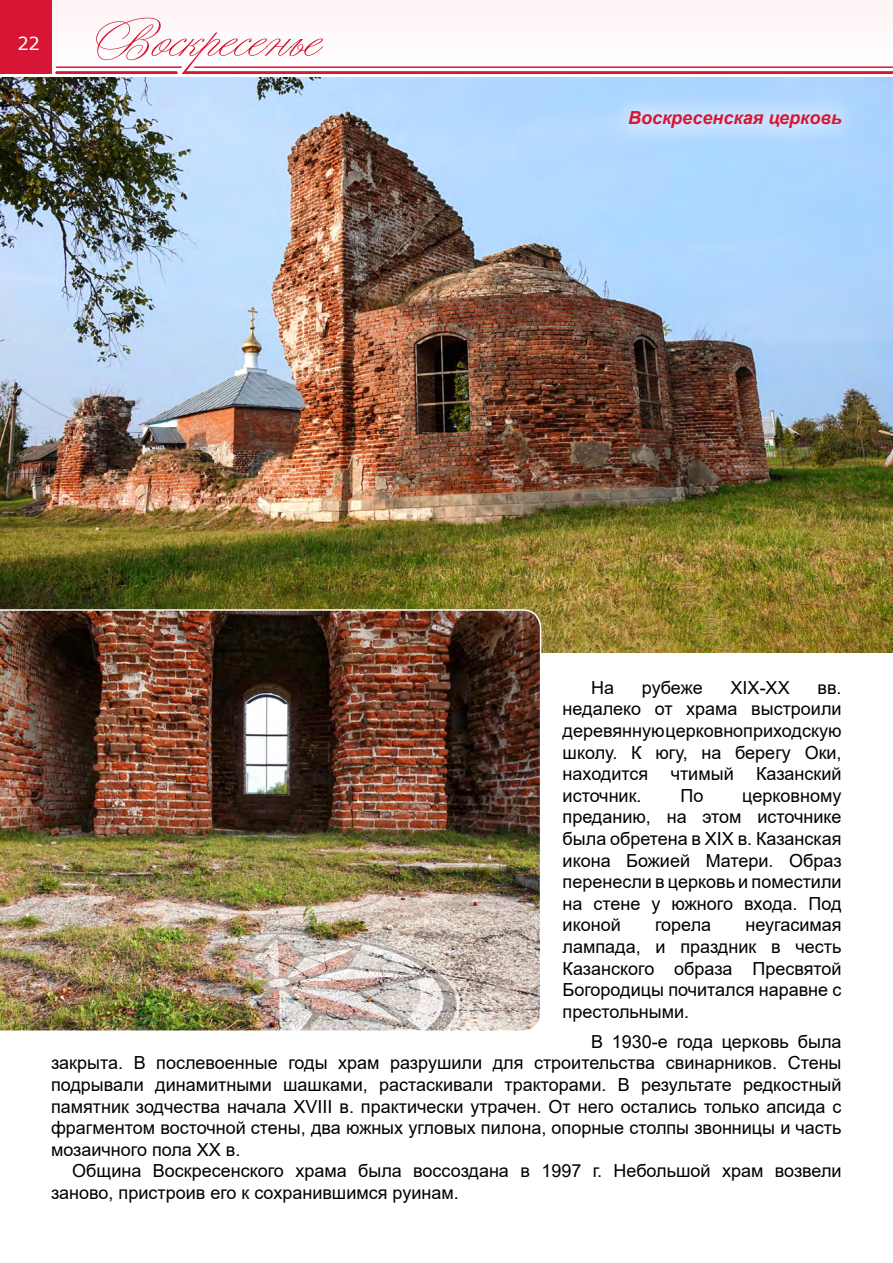
<style>
.page{position:relative;width:893px;height:1263px;background:#fff}
.page>*{position:absolute;margin:0;border:0;box-sizing:border-box;transform-origin:0 0}
.t1{font:18px/21.6px "Arial";color:#000;text-align:justify}
.t2{font:italic 700 18px "Arial";color:#d71635}
.t3{font:18px "Verdana";color:#fff}
</style>
<div class="page">
<div style="left:0;top:0;width:893px;height:67px;background:#fef8f9"></div>
<hr style="left:184px;top:71px;width:709px;height:3px;background:#d71635">
<hr style="left:57px;top:71px;width:119px;height:3px;background:#d71635">
<hr style="left:56px;top:66px;width:125px;height:2px;background:#d71635">
<hr style="left:195px;top:66px;width:698px;height:2px;background:#d71635">
<svg style="left:96px;top:18px;width:227px;height:56px"></svg>
<div style="left:0;top:0;width:51px;height:74px;background:#d71635"></div>
<img style="left:0;top:77px;width:893px;height:575px">
<img style="left:0;top:608px;width:542px;height:423px">
<div style="left:607px;top:88px;width:256px;height:62px;background:#fff;opacity:.75"></div>
<p class="t3" style="left:17px;top:31px;width:24px">22</p>
<p class="t2" style="left:628px;top:106px;width:215px">Воскресенская церковь</p>
<p class="t1" style="left:591px;top:677px;width:25px">На</p>
<p class="t1" style="left:642px;top:677px;width:62px">рубеже</p>
<p class="t1" style="left:731px;top:677px;width:61px">XIX-XX</p>
<p class="t1" style="left:563px;top:677px;width:280px;text-indent:255px">вв. недалеко от храма выстроили деревянную церковноприходскую школу. К югу, на берегу Оки, находится чтимый Казанский источник.</p>
<p class="t1" style="left:680px;top:785px;width:24px">По</p>
<p class="t1" style="left:563px;top:785px;width:280px;text-indent:180px">церковному преданию, на этом источнике была обретена в XIX в. Казанская икона Божией Матери. Образ перенесли в церковь и поместили на стене у южного входа. Под иконой</p>
<p class="t1" style="left:563px;top:914px;width:280px;text-indent:183px">неугасимая лампада, и праздник в честь Казанского образа Пресвятой Богородицы почитался наравне с престольными.</p>
<p class="t1" style="left:51px;top:1031px;width:792px;text-indent:540px">В 1930-е года церковь была закрыта. В послевоенные годы храм разрушили для строительства свинарников. Стены подрывали динамитными шашками, растаскивали тракторами. В результате редкостный памятник зодчества начала XVIII в. практически утрачен. От него остались только апсида с фрагментом восточной стены, два южных угловых пилона, опорные столпы звонницы и часть мозаичного пола XX в.</p>
<p class="t1" style="left:51px;top:1160px;width:792px;text-indent:21px">Община Воскресенского храма была воссоздана в 1997 г. Небольшой храм возвели заново, пристроив его к сохранившимся руинам.</p>
<p class="t1" style="left:655px;top:914px;width:58px">горела</p>
</div>
